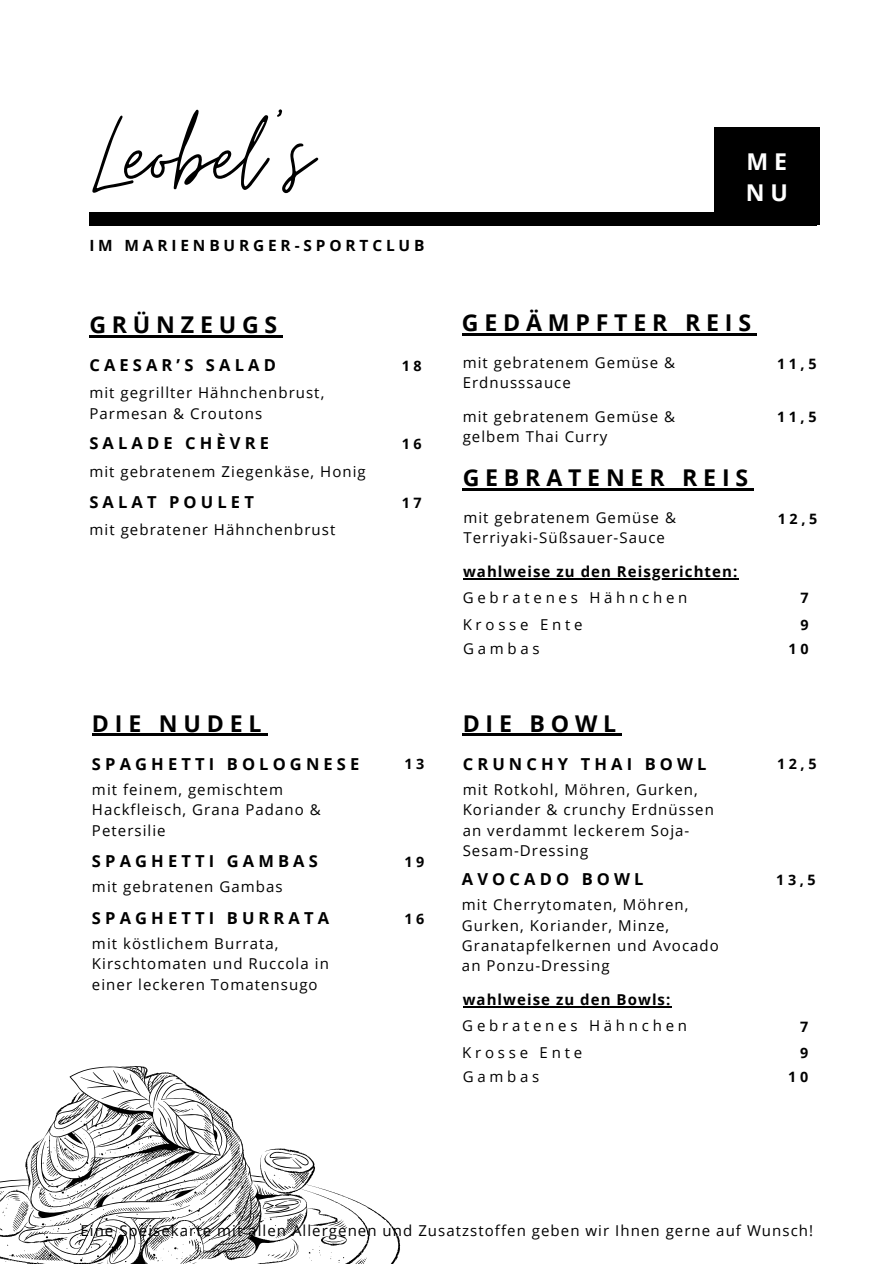
<style>
.page{position:relative;width:894px;height:1264px;background:#fff}
.page>*{position:absolute;margin:0;border:0;box-sizing:border-box;transform-origin:0 0}
.t1{font:117px "Moon Time";color:#000}
.t2{font:700 23.1px "Open Sans";letter-spacing:.25em;color:#000}
.t3{font:700 23.1px/31.8px "Open Sans";color:#fff}
.t4{font:700 16.5px "Open Sans";letter-spacing:.25em;color:#000}
.t5{font:700 15.45px "Open Sans";letter-spacing:.25em;color:#000}
.t6{font:15px/20.2px "Open Sans";letter-spacing:.07em;color:#000}
.t7{font:15px "Open Sans";letter-spacing:.25em;color:#000}
.t8{font:700 15px "Open Sans";letter-spacing:.07em;color:#000}
.t9{font:700 14.25px/24px "Open Sans";letter-spacing:.25em;color:#000;text-align:right}
</style>
<div class="page">
<div style="left:713px;top:127px;width:106px;height:98px;background:#000"></div>
<div style="left:89px;top:212px;width:727px;height:14px;background:#000"></div>
<svg style="left:0;top:1066px;width:400px;height:197px"></svg>
<hr style="left:89px;top:335px;width:194px;height:3px;background:#000">
<hr style="left:462px;top:333px;width:294px;height:2px;background:#000">
<hr style="left:462px;top:1006px;width:209px;height:1px;background:#000">
<hr style="left:92px;top:733px;width:175px;height:3px;background:#000">
<hr style="left:462px;top:488px;width:291px;height:2px;background:#000">
<hr style="left:462px;top:733px;width:160px;height:3px;background:#000">
<hr style="left:463px;top:578px;width:275px;height:1px;background:#000">
<h1 class="t1" style="left:92px;top:84px;width:221px">Leobel's</h1>
<p class="t5" style="left:89px;top:235px;width:336px">IM MARIENBURGER-SPORTCLUB</p>
<h2 class="t2" style="left:89px;top:308px;width:189px">GRÜNZEUGS</h2>
<p class="t4" style="left:89px;top:353px;width:188px">CAESAR’S SALAD</p>
<p class="t6" style="left:89px;top:382px;width:236px">mit gegrillter Hähnchenbrust,<br>Parmesan &amp; Croutons</p>
<p class="t4" style="left:89px;top:431px;width:181px">SALADE CHÈVRE</p>
<p class="t6" style="left:89px;top:460px;width:278px">mit gebratenem Ziegenkäse, Honig</p>
<p class="t4" style="left:89px;top:490px;width:166px">SALAT POULET</p>
<p class="t6" style="left:89px;top:519px;width:247px">mit gebratener Hähnchenbrust</p>
<p class="t9" style="left:402px;top:353px;width:21px">18</p>
<p class="t9" style="left:402px;top:431px;width:21px">16</p>
<p class="t9" style="left:402px;top:490px;width:21px">17</p>
<h2 class="t2" style="left:92px;top:706px;width:171px">DIE NUDEL</h2>
<p class="t4" style="left:92px;top:752px;width:269px">SPAGHETTI BOLOGNESE</p>
<p class="t6" style="left:92px;top:779px;width:230px">mit feinem, gemischtem<br>Hackfleisch, Grana Padano &amp;<br>Petersilie</p>
<p class="t4" style="left:92px;top:849px;width:227px">SPAGHETTI GAMBAS</p>
<p class="t6" style="left:92px;top:876px;width:192px">mit gebratenen Gambas</p>
<p class="t4" style="left:92px;top:906px;width:239px">SPAGHETTI BURRATA</p>
<p class="t6" style="left:92px;top:933px;width:238px">mit köstlichem Burrata,<br>Kirschtomaten und Ruccola in einer leckeren Tomatensugo</p>
<p class="t9" style="left:404px;top:751px;width:21px">13</p>
<p class="t9" style="left:404px;top:849px;width:21px">19</p>
<p class="t9" style="left:404px;top:906px;width:21px">16</p>
<h2 class="t3" style="left:745px;top:145px;width:44px">ME<br>NU</h2>
<h2 class="t2" style="left:462px;top:306px;width:290px">GEDÄMPFTER REIS</h2>
<p class="t6" style="left:462px;top:351px;width:214px">mit gebratenem Gemüse &amp;<br>Erdnusssauce</p>
<p class="t9" style="left:776px;top:351px;width:41px">11,5</p>
<p class="t6" style="left:462px;top:406px;width:214px">mit gebratenem Gemüse &amp; gelbem Thai Curry</p>
<p class="t9" style="left:776px;top:404px;width:41px">11,5</p>
<h2 class="t2" style="left:462px;top:461px;width:287px">GEBRATENER REIS</h2>
<p class="t6" style="left:463px;top:506px;width:214px">mit gebratenem Gemüse &amp;<br>Terriyaki-Süßsauer-Sauce</p>
<p class="t9" style="left:777px;top:506px;width:41px">12,5</p>
<p class="t8" style="left:463px;top:561px;width:276px">wahlweise zu den Reisgerichten:</p>
<p class="t7" style="left:462px;top:587px;width:226px">Gebratenes Hähnchen</p>
<p class="t6" style="left:463px;top:637px;width:78px">Gambas</p>
<p class="t7" style="left:462px;top:613px;width:121px">Krosse Ente</p>
<h2 class="t2" style="left:462px;top:706px;width:155px">DIE BOWL</h2>
<p class="t4" style="left:462px;top:752px;width:245px">CRUNCHY THAI BOWL</p>
<p class="t6" style="left:462px;top:779px;width:253px">mit Rotkohl, Möhren, Gurken,<br>Koriander &amp; crunchy Erdnüssen an verdammt leckerem Soja-<br>Sesam-Dressing</p>
<p class="t4" style="left:462px;top:867px;width:183px">AVOCADO BOWL</p>
<p class="t6" style="left:462px;top:894px;width:258px">mit Cherrytomaten, Möhren,<br>Gurken, Koriander, Minze,<br>Granatapfelkernen und Avocado an Ponzu-Dressing</p>
<p class="t8" style="left:462px;top:989px;width:209px">wahlweise zu den Bowls:</p>
<p class="t7" style="left:462px;top:1015px;width:226px">Gebratenes Hähnchen</p>
<p class="t6" style="left:462px;top:1065px;width:78px">Gambas</p>
<p class="t7" style="left:462px;top:1041px;width:121px">Krosse Ente</p>
<p class="t9" style="left:800px;top:585px;width:10px">7</p>
<p class="t9" style="left:788px;top:612px;width:21px">9<br>10</p>
<p class="t9" style="left:776px;top:751px;width:41px">12,5</p>
<p class="t9" style="left:776px;top:867px;width:41px">13,5</p>
<p class="t9" style="left:799px;top:1014px;width:10px">7</p>
<p class="t9" style="left:788px;top:1040px;width:21px">9<br>10</p>
<p class="t6" style="left:80px;top:1220px;width:734px">Eine Speisekarte mit allen Allergenen und Zusatzstoffen geben wir Ihnen gerne auf Wunsch!</p>
</div>
